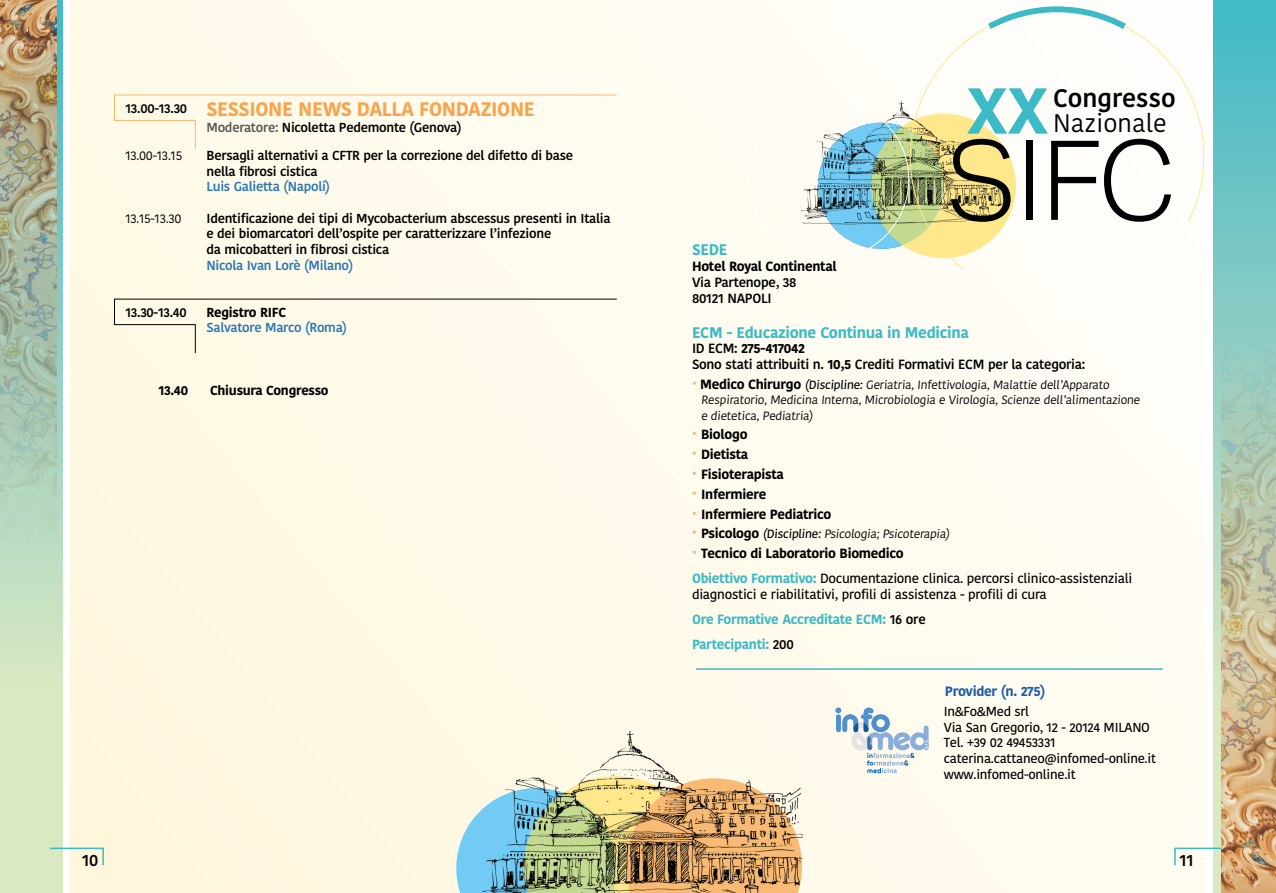
<style>
.page{position:relative;width:1276px;height:893px;background:#fff}
.page>*{position:absolute;margin:0;border:0;box-sizing:border-box;transform-origin:0 0}
.t1{font:700 64.65px "Kohinoor Telugu";color:#3cbac6}
.t2{font:25.35px "Kohinoor Telugu";color:#000}
.t3{font:600 25.35px "Kohinoor Telugu";color:#000}
.t4{font:700 19.5px "Kohinoor Telugu";letter-spacing:-.02em;color:#f6a44d}
.t5{font:600 16.5px "Kohinoor Telugu";color:#000}
.t6{font:700 15.3px "Kohinoor Telugu";letter-spacing:-.02em;color:#3cbac6}
.t7{font:700 13.5px "Kohinoor Telugu";letter-spacing:-.02em;color:#1f5cab}
.t8{font:500 13.35px/24.9px "Kohinoor Telugu";letter-spacing:-.02em;color:#000}
.t9{font:600 13.35px/15.9px "Kohinoor Telugu";letter-spacing:-.02em;color:#000}
.t10{font:700 13.35px/19.8px "Kohinoor Telugu";letter-spacing:-.02em;color:#000}
.t11{font:600 13.05px/15.6px "Kohinoor Telugu";letter-spacing:-.02em;color:#000}
.t12{font:500 13.05px/15.6px "Kohinoor Telugu";letter-spacing:-.02em;color:#000}
.t13{font:600 13.05px "Kohinoor Telugu";letter-spacing:-.02em;color:#2976b4}
.t14{font:700 13.05px "Kohinoor Telugu";letter-spacing:-.02em;color:#000}
.t15{font:13.05px "Kohinoor Telugu";letter-spacing:-.02em;color:#000}
.t16{font:12px/14.4px "Kohinoor Telugu";color:#000}
.s1{color:#575756}
.s2{font-weight:700}
.s3{font-weight:700;font-size:16.5px;color:#f9ba73}
.s4{font-weight:700;font-size:13.35px}
.s5{font-weight:500}
.s6{font-size:16.5px;color:#f9ba73}
.s7{font-weight:700;color:#3cbac6}
.s8{font-weight:600}
</style>
<div class="page">
<div style="left:71px;top:0;width:1135px;height:893px;background:#fffaec"></div>
<svg style="left:1213px;top:0;width:63px;height:893px;background:#74c6c3"></svg>
<svg style="left:0;top:0;width:62px;height:893px;background:#cae2c0"></svg>
<svg style="left:48px;top:847px;width:57px;height:20px"></svg>
<svg style="left:1174px;top:847px;width:48px;height:20px"></svg>
<svg style="left:456px;top:810px;width:25px;height:83px"></svg>
<img style="left:481px;top:730px;width:322px;height:163px">
<img style="left:1222px;top:239px;width:54px;height:654px">
<img style="left:0;top:0;width:56px;height:585px">
<svg style="left:835px;top:707px;width:93px;height:66px"></svg>
<hr style="left:696px;top:668px;width:466px;height:2px;background:#3cbac6">
<svg style="left:114px;top:298px;width:503px;height:55px"></svg>
<svg style="left:114px;top:94px;width:503px;height:55px"></svg>
<svg style="left:809px;top:3px;width:395px;height:267px"></svg>
<h3 class="t4" style="left:125px;top:98px;width:411px"><sup>13.00-13.30</sup> SESSIONE NEWS DALLA FONDAZIONE</h3>
<p class="t11" style="left:206px;top:119px;width:257px"><span class="s1">Moderatore:</span> Nicoletta Pedemonte (Genova)</p>
<p class="t15" style="left:125px;top:148px;width:58px">13.00-13.15</p>
<p class="t11" style="left:206px;top:148px;width:368px">Bersagli alternativi a CFTR per la correzione del difetto di base nella fibrosi cistica</p>
<p class="t13" style="left:206px;top:179px;width:125px">Luis Galietta (Napoli)</p>
<p class="t15" style="left:125px;top:210px;width:57px">13.15-13.30</p>
<p class="t11" style="left:206px;top:210px;width:405px">Identificazione dei tipi di Mycobacterium abscessus presenti in Italia e dei biomarcatori dell’ospite per caratterizzare l’infezione<br>da micobatteri in fibrosi cistica</p>
<p class="t13" style="left:206px;top:257px;width:148px">Nicola Ivan Lorè (Milano)</p>
<p class="t11" style="left:125px;top:304px;width:63px">13.30-13.40</p>
<p class="t14" style="left:206px;top:304px;width:81px">Registro RIFC</p>
<p class="t13" style="left:206px;top:320px;width:142px">Salvatore Marco (Roma)</p>
<p class="t14" style="left:158px;top:383px;width:31px">13.40</p>
<p class="t14" style="left:210px;top:383px;width:120px">Chiusura Congresso</p>
<h1 class="t1" style="left:966px;top:74px;width:83px">XX</h1>
<h2 class="t3" style="left:1053px;top:83px;width:124px">Congresso</h2>
<h2 class="t2" style="left:1053px;top:108px;width:115px">Nazionale</h2>
<p class="t6" style="left:692px;top:241px;width:37px">SEDE</p>
<p class="t10" style="left:692px;top:257px;width:146px">Hotel Royal Continental</p>
<p class="t9" style="left:692px;top:275px;width:106px">Via Partenope, 38<br>80121 NAPOLI</p>
<p class="t6" style="left:692px;top:323px;width:278px">ECM - Educazione Continua in Medicina</p>
<p class="t9" style="left:692px;top:341px;width:395px">ID ECM: <span class="s2">275-417042<br></span>Sono stati attribuiti n. <span class="s2">10,5</span> Crediti Formativi ECM per la categoria:</p>
<p class="t16" style="left:701px;top:378px;width:442px;text-indent:-9px"><span class="s3">·</span> <span class="s4">Medico Chirurgo</span> <span class="s5">(Discipline:</span> Geriatria, Infettivologia, Malattie dell’Apparato<br>Respiratorio, Medicina Interna, Microbiologia e Virologia, Scienze dell’alimentazione</p>
<p class="t16" style="left:701px;top:408px;width:114px">e dietetica, Pediatria)</p>
<p class="t10" style="left:692px;top:425px;width:141px"><span class="s6">·</span> Biologo<br><span class="s6">·</span> Dietista<br><span class="s6">·</span> Fisioterapista<br><span class="s6">·</span> Infermiere<br><span class="s6">·</span> Infermiere Pediatrico</p>
<p class="t16" style="left:692px;top:527px;width:259px"><span class="s3">·</span> <span class="s4">Ps i co log o</span> <span class="s5">(Discipline:</span> Psicologia;Psicoterapia)</p>
<p class="t8" style="left:692px;top:541px;width:442px"><span class="s3">·</span> <span class="s2">Tecnico di Laboratorio Biomedico<br></span><span class="s7">Obiettivo Formativo:</span> Documentazione clinica. percorsi clinico-assistenziali</p>
<p class="t8" style="left:692px;top:582px;width:356px">diagnostici e riabilitativi, profili di assistenza - profili di cura<br><span class="s7">Ore Formative Accreditate ECM:</span> <span class="s8">16 ore<br></span><span class="s7">Partecipanti:</span> <span class="s8">200</span></p>
<p class="t7" style="left:945px;top:684px;width:102px">Provider (n. 275)</p>
<p class="t12" style="left:944px;top:704px;width:214px">In&amp;Fo&amp;Med srl<br>Via San Gregorio, 12 - 20124 MILANO<br>Tel. +39 02 49453331 caterina.cattaneo@infomed-online.it www.infomed-online.it</p>
<p class="t5" style="left:82px;top:850px;width:18px">10</p>
<p class="t5" style="left:1179px;top:850px;width:16px">11</p>
</div>
